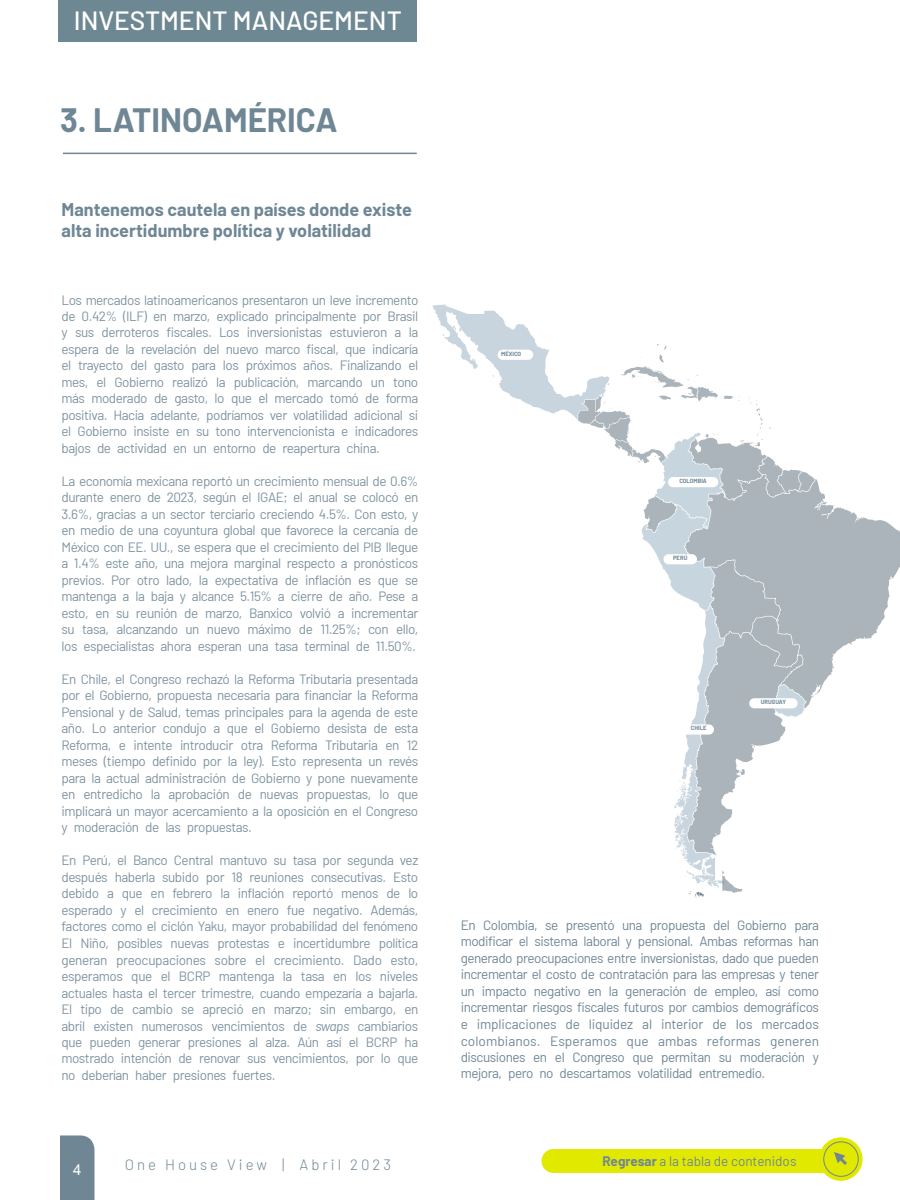
<style>
.page{position:relative;width:900px;height:1200px;background:#fff}
.page>*{position:absolute;margin:0;border:0;box-sizing:border-box;transform-origin:0 0}
.t1{font:700 33px "Barlow";color:#6f8795}
.t2{font:500 26.4px "Barlow";color:#fff}
.t3{font:700 18px/21px "Barlow";color:#6f8795}
.t4{font:300 15px "Barlow";letter-spacing:.2em;color:#6f8795}
.t5{font:15px "Arial";color:#fff}
.t6{font:13.5px/16.5px "Barlow";letter-spacing:-.035em;color:#6f8795;text-align:justify}
.t7{font:13.5px "Barlow";color:#6f8795}
.t8{font:700 5.85px "Barlow";color:#6f8795}
.s1{font-style:italic}
.s2{font-weight:700}
</style>
<div class="page">
<svg style="left:815px;top:479px;width:85px;height:216px;fill:#abb4ba"></svg>
<svg style="left:432px;top:304px;width:383px;height:594px"></svg>
<div style="left:498px;top:350px;width:35px;height:10px;background:#fff;border-radius:5px"></div>
<div style="left:668px;top:477px;width:50px;height:10px;background:#fff;border-radius:5px"></div>
<div style="left:663px;top:554px;width:34px;height:10px;background:#fff;border-radius:5px"></div>
<div style="left:681px;top:724px;width:33px;height:11px;background:#fff;border-radius:5px"></div>
<div style="left:749px;top:698px;width:49px;height:10px;background:#fff;border-radius:5px"></div>
<hr style="left:63px;top:153px;width:354px;height:1px;background:#6f8795">
<div style="left:58px;top:0;width:359px;height:41px;background:#6e8893"></div>
<div style="left:542px;top:1149px;width:319px;height:24px;background:#e2e900;border-radius:12px"></div>
<svg style="left:819px;top:1137px;width:44px;height:44px"></svg>
<svg style="left:832px;top:1150px;width:18px;height:18px"></svg>
<div style="left:823px;top:1141px;width:36px;height:36px;border:1px solid #6f8795;border-radius:50%"></div>
<div style="left:60px;top:1135px;width:34px;height:65px;background:#6f8795"></div>
<h2 class="t2" style="left:74px;top:2px;width:330px">INVESTMENT MANAGEMENT</h2>
<h1 class="t1" style="left:60px;top:96px;width:279px">3. LATINOAMÉRICA</h1>
<h3 class="t3" style="left:62px;top:198px;width:352px">Mantenemos cautela en países donde existe alta incertidumbre política y volatilidad</h3>
<p class="t6" style="left:62px;top:290px;width:358px">Los mercados latinoamericanos presentaron un leve incremento de 0.42% (ILF) en marzo, explicado principalmente por Brasil y sus derroteros fiscales. Los inversionistas estuvieron a la espera de la revelación del nuevo marco fiscal, que indicaría el trayecto del gasto para los próximos años. Finalizando el mes, el Gobierno realizó la publicación, marcando un tono más moderado de gasto, lo que el mercado tomó de forma positiva. Hacia adelante, podríamos ver volatilidad adicional si el Gobierno insiste en su tono intervencionista e indicadores bajos de actividad en un entorno de reapertura china.</p>
<p class="t6" style="left:62px;top:472px;width:358px">La economía mexicana reportó un crecimiento mensual de 0.6% durante enero de 2023, según el IGAE; el anual se colocó en 3.6%, gracias a un sector terciario creciendo 4.5%. Con esto, y en medio de una coyuntura global que favorece la cercanía de México con EE. UU., se espera que el crecimiento del PIB llegue a 1.4% este año, una mejora marginal respecto a pronósticos previos. Por otro lado, la expectativa de inflación es que se mantenga a la baja y alcance 5.15% a cierre de año. Pese a esto, en su reunión de marzo, Banxico volvió a incrementar su tasa, alcanzando un nuevo máximo de 11.25%; con ello, los especialistas ahora esperan una tasa terminal de 11.50%.</p>
<p class="t6" style="left:62px;top:670px;width:358px">En Chile, el Congreso rechazó la Reforma Tributaria presentada por el Gobierno, propuesta necesaria para financiar la Reforma Pensional y de Salud, temas principales para la agenda de este año. Lo anterior condujo a que el Gobierno desista de esta Reforma, e intente introducir otra Reforma Tributaria en 12 meses (tiempo definido por la ley). Esto representa un revés para la actual administración de Gobierno y pone nuevamente en entredicho la aprobación de nuevas propuestas, lo que implicará un mayor acercamiento a la oposición en el Congreso y moderación de las propuestas.</p>
<p class="t6" style="left:62px;top:851px;width:358px">En Perú, el Banco Central mantuvo su tasa por segunda vez después haberla subido por 18 reuniones consecutivas. Esto debido a que en febrero la inflación reportó menos de lo esperado y el crecimiento en enero fue negativo. Además, factores como el ciclón Yaku, mayor probabilidad del fenómeno El Niño, posibles nuevas protestas e incertidumbre política generan preocupaciones sobre el crecimiento. Dado esto, esperamos que el BCRP mantenga la tasa en los niveles actuales hasta el tercer trimestre, cuando empezaría a bajarla.<br>El tipo de cambio se apreció en marzo; sin embargo, en abril existen numerosos vencimientos de <span class="s1">swaps</span> cambiarios que pueden generar presiones al alza. Aún así el BCRP ha mostrado intención de renovar sus vencimientos, por lo que no deberían haber presiones fuertes.</p>
<p class="t8" style="left:501px;top:349px;width:22px">MÉXICO</p>
<p class="t8" style="left:679px;top:476px;width:29px">COLOMBIA</p>
<p class="t8" style="left:673px;top:554px;width:16px">PERÚ</p>
<p class="t8" style="left:691px;top:723px;width:17px">CHILE</p>
<p class="t8" style="left:761px;top:697px;width:27px">URUGUAY</p>
<p class="t6" style="left:461px;top:916px;width:360px">En Colombia, se presentó una propuesta del Gobierno para modificar el sistema laboral y pensional. Ambas reformas han generado preocupaciones entre inversionistas, dado que pueden incrementar el costo de contratación para las empresas y tener un impacto negativo en la generación de empleo, así como incrementar riesgos fiscales futuros por cambios demográficos e implicaciones de liquidez al interior de los mercados colombianos. Esperamos que ambas reformas generen discusiones en el Congreso que permitan su moderación y mejora, pero no descartamos volatilidad entremedio.</p>
<p class="t5" style="left:73px;top:1160px;width:10px">4</p>
<p class="t4" style="left:125px;top:1154px;width:268px">One House View | Abril 2023</p>
<p class="t7" style="left:602px;top:1151px;width:196px"><span class="s2">Regresar</span> a la tabla de contenidos</p>
</div>
